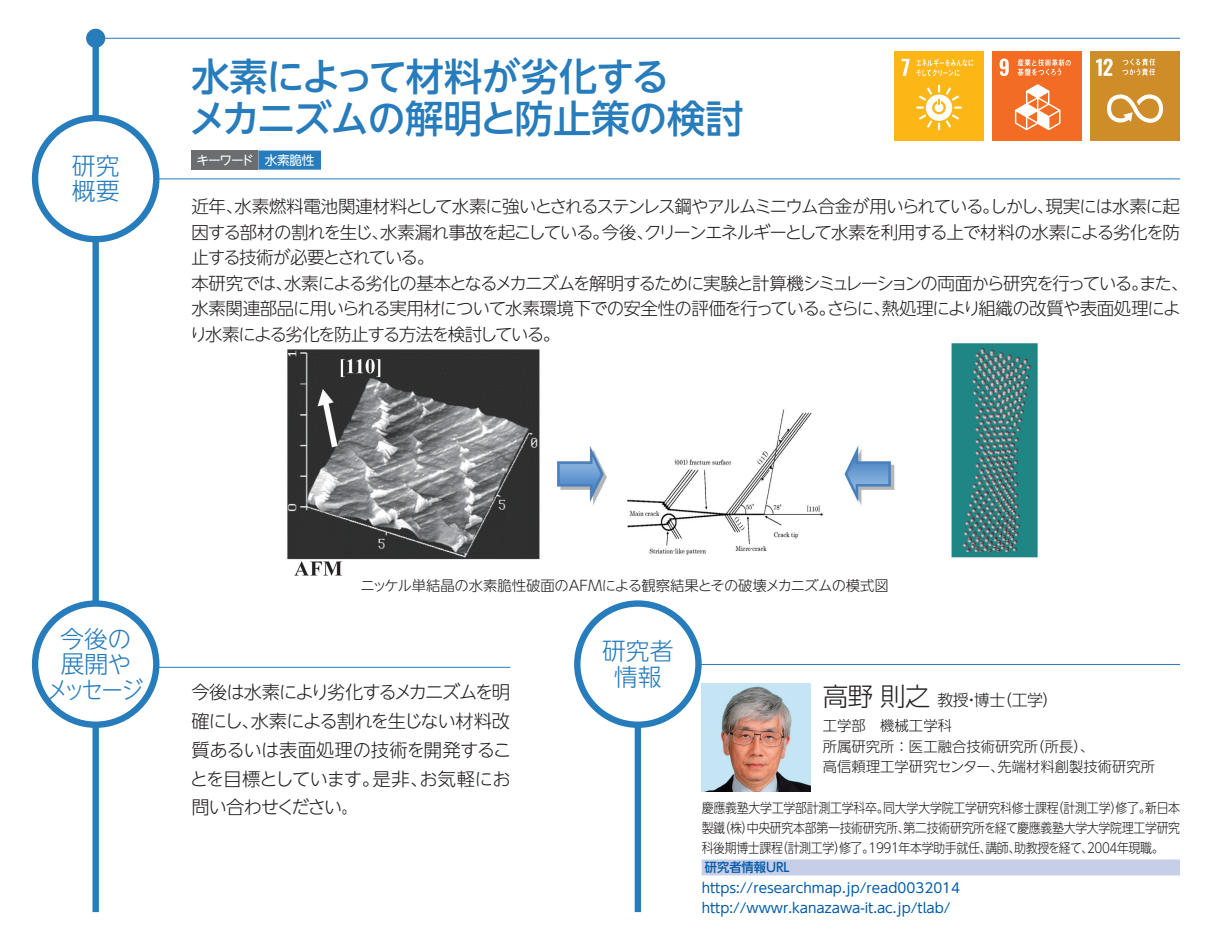
<style>
.page{position:relative;width:1212px;height:944px;background:#fff}
.page>*{position:absolute;margin:0;border:0;box-sizing:border-box;transform-origin:0 0}
.t1{font:500 38.25px/41.4px "UD Shin Go NT Pr 6 N";letter-spacing:-.025em;color:#277cbc}
.t2{font:300 25.43px "UD Shin Go NT Pr 6 N";color:#231f20}
.t3{font:300 23.85px/25.4px "UD Shin Go NT Pr 6 N";color:#277cbc}
.t4{font:300 23.85px "UD Shin Go NT Pr 6 N";color:#277cbc;scale:.9 1}
.t5{font:300 18.22px/28.8px "UD Shin Go NT Pr 6 N";letter-spacing:-.06em;color:#231f20}
.t6{font:300 18.22px "UD Shin Go NT Pr 6 N";letter-spacing:-.09em;color:#231f20}
.t7{font:300 18.22px "UD Shin Go NT Pr 6 N";letter-spacing:-.025em;color:#231f20}
.t8{font:300 17.55px/25.4px "UD Shin Go NT Pr 6 N";letter-spacing:-.07em;color:#231f20}
.t9{font:300 17.55px/25.4px "UD Shin Go NT Pr 6 N";letter-spacing:-.05em;color:#231f20}
.t10{font:300 17.55px "UD Shin Go NT Pr 6 N";letter-spacing:-.095em;color:#231f20}
.t11{font:300 15.97px "UD Shin Go NT Pr 6 N";letter-spacing:-.03em;color:#231f20}
.t12{font:300 14.4px/20.7px "UD Shin Go NT Pr 6 N";color:#231f20}
.t13{font:300 13.5px/20px "UD Shin Go NT Pr 6 N";letter-spacing:-.025em;color:#231f20;scale:.88 1}
.t14{font:13.5px/20px "UD Shin Go NT Pr 6 N";color:#015aaa}
.t15{font:12.83px "UD Shin Go NT Pr 6 N";letter-spacing:-.095em;color:#fff}
.t16{font:500 12.83px "UD Shin Go NT Pr 6 N";color:#015aaa;scale:.96 1}
</style>
<div class="page">
<div style="left:92px;top:32px;width:7px;height:880px;background:#277cbc"></div>
<hr style="left:96px;top:38px;width:1084px;height:1px;background:#277cbc">
<div style="left:86px;top:29px;width:19px;height:19px;background:#277cbc;border-radius:50%"></div>
<div style="left:635px;top:626px;width:6px;height:286px;background:#277cbc"></div>
<hr style="left:96px;top:667px;width:414px;height:1px;background:#277cbc">
<hr style="left:638px;top:664px;width:542px;height:1px;background:#277cbc">
<div style="left:35px;top:604px;width:121px;height:121px;background:#fff;border-radius:50%"></div>
<div style="left:32px;top:600px;width:127px;height:128px;border:6px solid #277cbc;border-radius:50%"></div>
<div style="left:577px;top:604px;width:121px;height:121px;background:#fff;border-radius:50%"></div>
<div style="left:574px;top:600px;width:128px;height:128px;border:6px solid #277cbc;border-radius:50%"></div>
<hr style="left:96px;top:179px;width:1084px;height:1px;background:#277cbc">
<div style="left:35px;top:118px;width:121px;height:121px;background:#fff;border-radius:50%"></div>
<div style="left:32px;top:115px;width:127px;height:127px;border:6px solid #277cbc;border-radius:50%"></div>
<div style="left:258px;top:151px;width:63px;height:19px;background:#277cbc"></div>
<div style="left:191px;top:151px;width:67px;height:19px;background:#6c6d70"></div>
<img style="left:287px;top:343px;width:751px;height:233px">
<div style="left:894px;top:51px;width:89px;height:89px;background:#fcb615"></div>
<svg style="left:902px;top:59px;width:7px;height:17px"></svg>
<svg style="left:916px;top:85px;width:46px;height:45px"></svg>
<svg style="left:916px;top:59px;width:57px;height:17px"></svg>
<div style="left:992px;top:51px;width:90px;height:89px;background:#f36c24"></div>
<svg style="left:999px;top:59px;width:10px;height:17px"></svg>
<svg style="left:1015px;top:84px;width:45px;height:46px"></svg>
<svg style="left:1017px;top:59px;width:54px;height:17px"></svg>
<div style="left:1091px;top:51px;width:89px;height:89px;background:#cf8d29"></div>
<svg style="left:1096px;top:59px;width:16px;height:17px"></svg>
<svg style="left:1107px;top:94px;width:56px;height:29px"></svg>
<svg style="left:1122px;top:58px;width:33px;height:17px"></svg>
<div style="left:702px;top:859px;width:478px;height:16px;background:#c7cee8"></div>
<img style="left:702px;top:683px;width:108px;height:109px">
<h3 class="t3" style="left:72px;top:152px;width:49px">研究概要</h3>
<h1 class="t1" style="left:189px;top:55px;width:556px">水素によって材料が劣化する<br>メカニズムの解明と防止策の検討</h1>
<p class="t15" style="left:265px;top:150px;width:51px">水素脆性</p>
<p class="t15" style="left:197px;top:150px;width:59px">キーワード</p>
<p class="t8" style="left:235px;top:193px;width:947px">水素燃料電池関連材料として水素に強いとされるステンレス鋼やアルムミニウム合金が用いられているしかし現実には水素に起</p>
<p class="t8" style="left:191px;top:193px;width:54px">近年、</p>
<p class="t8" style="left:982px;top:193px;width:19px">。</p>
<p class="t8" style="left:1037px;top:193px;width:19px">、</p>
<p class="t8" style="left:602px;top:219px;width:580px">今後クリーンエネルギーとして水素を利用する上で材料の水素による劣化を防</p>
<p class="t8" style="left:191px;top:219px;width:420px">因する部材の割れを生じ水素漏れ事故を起こしている。</p>
<p class="t8" style="left:191px;top:219px;width:999px;text-indent:180px">、<br>止する技術が必要とされている。<br>本研究では水素による劣化の基本となるメカニズムを解明するために実験と計算機シミュレーションの両面から研究を行っているまた、</p>
<p class="t8" style="left:636px;top:219px;width:19px">、</p>
<p class="t8" style="left:1131px;top:270px;width:19px">。</p>
<p class="t9" style="left:191px;top:270px;width:991px;text-indent:84px">、<br>水素関連部品に用いられる実用材について水素環境下での安全性の評価を行っているさらに熱処理により組織の改質や表面処理によ</p>
<p class="t8" style="left:818px;top:295px;width:19px">。</p>
<p class="t8" style="left:873px;top:295px;width:19px">、</p>
<p class="t10" style="left:190px;top:320px;width:372px">り水素による劣化を防止する方法を検討している。</p>
<h3 class="t3" style="left:60px;top:625px;width:73px">今後の展開や</h3>
<h3 class="t4" style="left:47px;top:670px;width:109px">メッセージ</h3>
<p class="t12" style="left:360px;top:574px;width:530px">ニッケル単結晶の水素脆性破面のAFMによる観察結果とその破壊メカニズムの模式図</p>
<p class="t6" style="left:191px;top:678px;width:320px">今後は水素により劣化するメカニズムを明</p>
<p class="t5" style="left:191px;top:706px;width:320px">確にし水素による割れを生じない材料改</p>
<p class="t5" style="left:241px;top:706px;width:20px">、</p>
<p class="t7" style="left:191px;top:735px;width:322px">質あるいは表面処理の技術を開発するこ</p>
<p class="t5" style="left:420px;top:763px;width:93px">お気軽にお</p>
<p class="t5" style="left:373px;top:763px;width:57px">是非、</p>
<p class="t5" style="left:190px;top:763px;width:192px">とを目標としています。問い合わせください。</p>
<h3 class="t3" style="left:602px;top:638px;width:73px;text-align:center">研究者情報</h3>
<h2 class="t2" style="left:823px;top:675px;width:109px">高野則之</h2>
<p class="t12" style="left:823px;top:715px;width:131px">工学部　機械工学科</p>
<p class="t11" style="left:996px;top:687px;width:64px">（工学(</p>
<p class="t11" style="left:937px;top:687px;width:70px">教授博士</p>
<p class="t11" style="left:963px;top:687px;width:17px">・</p>
<p class="t12" style="left:1030px;top:735px;width:65px">（所長、(</p>
<p class="t12" style="left:997px;top:735px;width:159px;text-indent:-174px">所属研究所：医工融合技術研究所<br>先端材料創製技術研究所</p>
<p class="t12" style="left:823px;top:756px;width:183px">高信頼理工学研究センター、</p>
<p class="t13" style="left:1052px;top:798px;width:114px">（計測工学修了。</p>
<p class="t13" style="left:1110px;top:798px;width:15px">）</p>
<p class="t13" style="left:718px;top:798px;width:526px;text-indent:-17px">慶應義塾大学工学部計測工学科卒。<br>（株中央研究本部第一技術研究所第二技術研究所を経て慶應義塾大学大学院理工学研究</p>
<p class="t13" style="left:898px;top:817px;width:15px">、</p>
<p class="t13" style="left:883px;top:798px;width:201px">同大学大学院工学研究科修士課程</p>
<p class="t13" style="left:1145px;top:798px;width:41px">新日本</p>
<p class="t13" style="left:742px;top:817px;width:15px">）</p>
<p class="t13" style="left:702px;top:817px;width:28px">製鐵</p>
<p class="t13" style="left:776px;top:837px;width:442px">（計測工学修了 1991年本学助手就任講師助教授を経て 2004年現職。</p>
<p class="t13" style="left:1081px;top:837px;width:15px">、</p>
<p class="t13" style="left:834px;top:837px;width:15px">）</p>
<p class="t13" style="left:702px;top:837px;width:94px">科後期博士課程</p>
<p class="t16" style="left:705px;top:857px;width:90px">研究者情報URL</p>
<p class="t14" style="left:702px;top:877px;width:260px">https://researchmap.jp/read0032014 http://wwwr.kanazawa i t- .ac.jp/tlab/</p>
<p class="t13" style="left:862px;top:837px;width:15px">。</p>
<p class="t13" style="left:979px;top:837px;width:15px">、</p>
<p class="t13" style="left:1008px;top:837px;width:15px">、</p>
</div>
